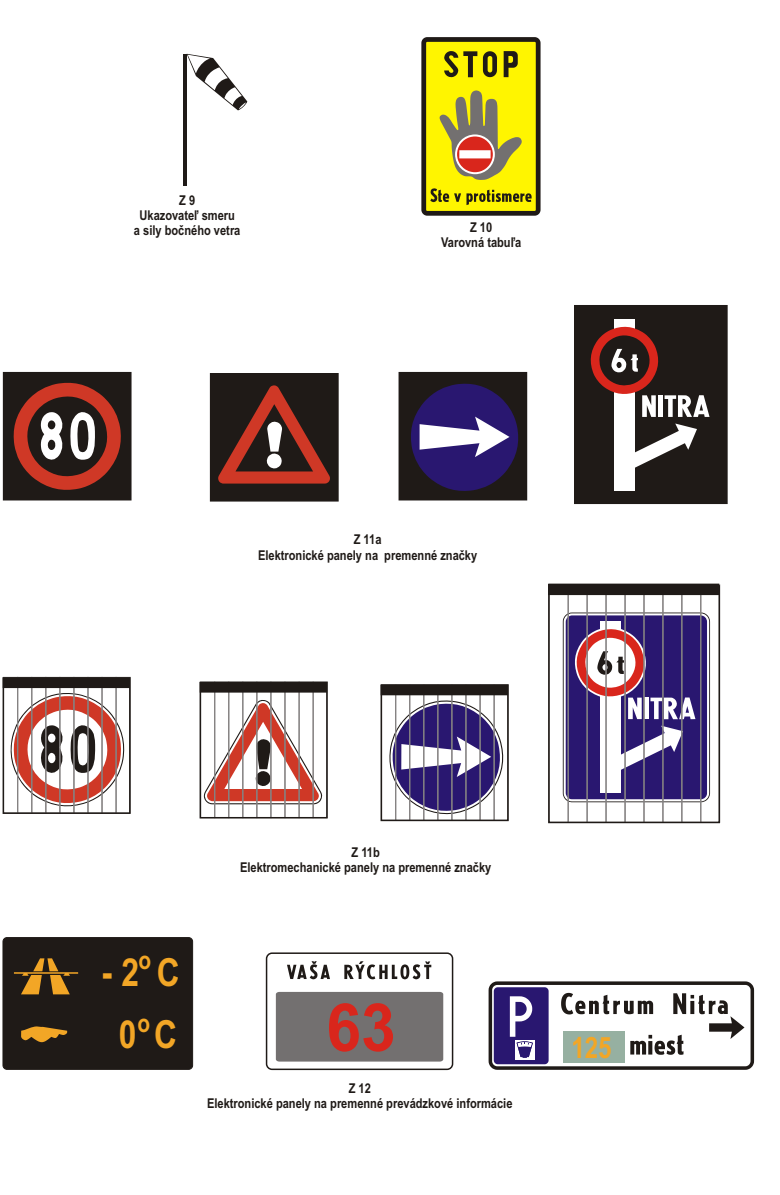
<style>
.page{position:relative;width:780px;height:1195px;background:#fff}
.page>*{position:absolute;margin:0;border:0;box-sizing:border-box;transform-origin:0 0}
.t1{font:700 66.45px "Arial Narrow CE";color:#d9261c;scale:1.14 1}
.t2{font:700 38.7px/62.6px "Arial Narrow CE";color:#f2a626;text-align:center}
.t3{font:700 29.4px "Arial Narrow CE";color:#f2a626}
.t4{font:700 25.35px "Arial Narrow CE";color:#f2a626}
.t5{font:700 13.5px/15.5px "Arial Narrow CE";color:#1f1a17;text-align:center}
</style>
<div class="page">
<svg style="left:10px;top:693px;width:115px;height:114px"></svg>
<div style="left:3px;top:372px;width:128px;height:128px;background:#1f1a17"></div>
<div style="left:210px;top:374px;width:128px;height:127px;background:#1f1a17"></div>
<div style="left:210px;top:373px;width:128px;height:128px;border:1px solid #1f1a17"></div>
<div style="left:399px;top:372px;width:127px;height:128px;background:#1f1a17"></div>
<div style="left:398px;top:372px;width:128px;height:128px;border:1px solid #1f1a17"></div>
<div style="left:574px;top:305px;width:152px;height:199px;background:#1f1a17"></div>
<div style="left:574px;top:305px;width:153px;height:199px;border:1px solid #1f1a17"></div>
<svg style="left:13px;top:382px;width:108px;height:108px"></svg>
<svg style="left:203px;top:700px;width:119px;height:104px"></svg>
<svg style="left:218px;top:385px;width:112px;height:99px"></svg>
<svg style="left:389px;top:700px;width:115px;height:115px"></svg>
<svg style="left:411px;top:383px;width:108px;height:108px"></svg>
<svg style="left:590px;top:319px;width:120px;height:172px"></svg>
<svg style="left:562px;top:613px;width:147px;height:189px"></svg>
<div style="left:17px;top:677px;width:15px;height:137px;border:1px solid #858282"></div>
<div style="left:31px;top:677px;width:15px;height:137px;border:1px solid #858282"></div>
<div style="left:45px;top:677px;width:15px;height:137px;border:1px solid #858282"></div>
<div style="left:59px;top:677px;width:15px;height:137px;border:1px solid #858282"></div>
<div style="left:73px;top:677px;width:15px;height:137px;border:1px solid #858282"></div>
<div style="left:87px;top:677px;width:15px;height:137px;border:1px solid #858282"></div>
<div style="left:101px;top:677px;width:16px;height:137px;border:1px solid #858282"></div>
<div style="left:115px;top:677px;width:16px;height:137px;border:1px solid #858282"></div>
<div style="left:3px;top:677px;width:127px;height:137px;border:2px solid #1f1a17"></div>
<div style="left:3px;top:678px;width:126px;height:10px;background:#1f1a17"></div>
<div style="left:214px;top:681px;width:15px;height:137px;border:1px solid #858282"></div>
<div style="left:228px;top:681px;width:15px;height:137px;border:1px solid #858282"></div>
<div style="left:242px;top:681px;width:15px;height:137px;border:1px solid #858282"></div>
<div style="left:256px;top:681px;width:15px;height:137px;border:1px solid #858282"></div>
<div style="left:270px;top:681px;width:15px;height:137px;border:1px solid #858282"></div>
<div style="left:284px;top:681px;width:15px;height:137px;border:1px solid #858282"></div>
<div style="left:298px;top:681px;width:15px;height:137px;border:1px solid #858282"></div>
<div style="left:312px;top:681px;width:15px;height:137px;border:1px solid #858282"></div>
<div style="left:199px;top:682px;width:128px;height:136px;border:2px solid #1f1a17"></div>
<div style="left:200px;top:682px;width:126px;height:10px;background:#1f1a17"></div>
<div style="left:395px;top:684px;width:15px;height:137px;border:1px solid #858282"></div>
<div style="left:409px;top:684px;width:15px;height:137px;border:1px solid #858282"></div>
<div style="left:423px;top:684px;width:15px;height:137px;border:1px solid #858282"></div>
<div style="left:437px;top:684px;width:15px;height:137px;border:1px solid #858282"></div>
<div style="left:451px;top:684px;width:15px;height:137px;border:1px solid #858282"></div>
<div style="left:465px;top:684px;width:15px;height:137px;border:1px solid #858282"></div>
<div style="left:479px;top:684px;width:15px;height:137px;border:1px solid #858282"></div>
<div style="left:493px;top:684px;width:15px;height:137px;border:1px solid #858282"></div>
<div style="left:380px;top:684px;width:128px;height:137px;border:2px solid #1f1a17"></div>
<div style="left:381px;top:685px;width:126px;height:10px;background:#1f1a17"></div>
<div style="left:567px;top:584px;width:20px;height:239px;border:1px solid #858282"></div>
<div style="left:586px;top:584px;width:20px;height:239px;border:1px solid #858282"></div>
<div style="left:605px;top:584px;width:20px;height:239px;border:1px solid #858282"></div>
<div style="left:624px;top:584px;width:20px;height:239px;border:1px solid #858282"></div>
<div style="left:643px;top:584px;width:20px;height:239px;border:1px solid #858282"></div>
<div style="left:662px;top:584px;width:20px;height:239px;border:1px solid #858282"></div>
<div style="left:681px;top:584px;width:20px;height:239px;border:1px solid #858282"></div>
<div style="left:699px;top:584px;width:21px;height:239px;border:1px solid #858282"></div>
<div style="left:548px;top:585px;width:171px;height:238px;border:2px solid #1f1a17"></div>
<div style="left:548px;top:584px;width:170px;height:11px;background:#1f1a17"></div>
<div style="left:3px;top:937px;width:190px;height:133px;background:#1f1a17;border:1px solid #1f1a17;border-radius:4px"></div>
<svg style="left:14px;top:958px;width:64px;height:36px"></svg>
<svg style="left:21px;top:1026px;width:46px;height:16px"></svg>
<div style="left:266px;top:952px;width:187px;height:118px;border:2px solid #1f1a17;border-radius:5px"></div>
<div style="left:276px;top:992px;width:167px;height:70px;background:#737070"></div>
<svg style="left:287px;top:961px;width:43px;height:18px"></svg>
<svg style="left:344px;top:961px;width:87px;height:18px"></svg>
<svg style="left:187px;top:54px;width:60px;height:56px"></svg>
<hr style="left:183px;top:54px;width:4px;height:131px;background:#1f1a17">
<svg style="left:421px;top:37px;width:119px;height:179px;background:#c2b41a"></svg>
<svg style="left:488px;top:981px;width:265px;height:89px"></svg>
<p class="t5" style="left:134px;top:193px;width:108px">Z 9<br>Ukazovate¾ smeru<br>a sily boèného vetra</p>
<p class="t5" style="left:441px;top:220px;width:81px">Z 10<br>Varovná tabu¾a</p>
<p class="t5" style="left:258px;top:533px;width:221px">Z 11a<br>Elektronické panely na premenné znaèky</p>
<p class="t5" style="left:240px;top:846px;width:253px">Z 11b<br>Elektromechanické panely na premenné znaèky</p>
<h3 class="t4" style="left:138px;top:951px;width:14px">o</h3>
<h2 class="t2" style="left:102px;top:944px;width:79px">-2 C<br>0 C</h2>
<h3 class="t4" style="left:137px;top:1014px;width:14px">o</h3>
<h1 class="t1" style="left:326px;top:1002px;width:62px">63</h1>
<p class="t5" style="left:207px;top:1081px;width:307px">Z 12<br>Elektronické panely na premenné prevádzkové informácie</p>
<h3 class="t3" style="left:571px;top:1037px;width:42px">125</h3>
</div>
